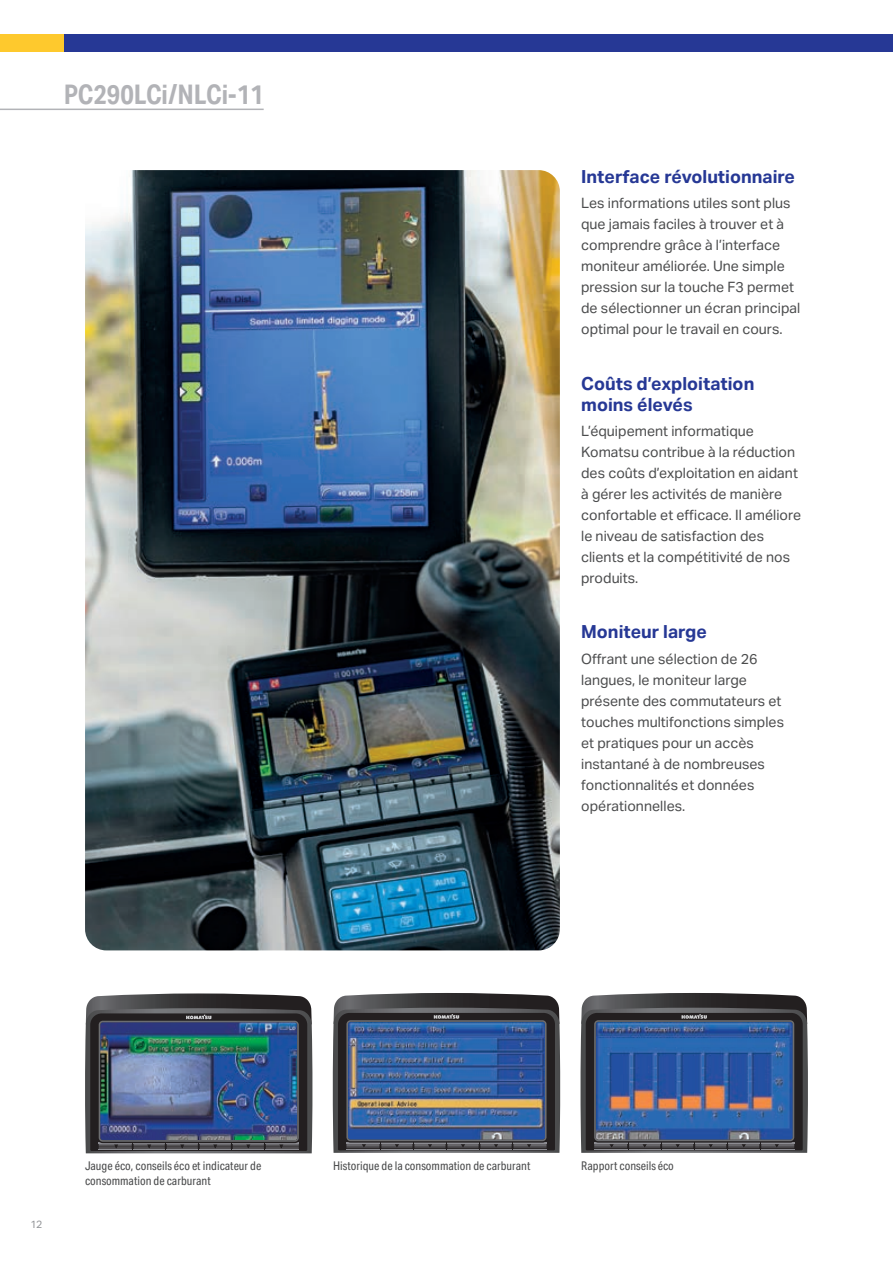
<style>
.page{position:relative;width:893px;height:1263px;background:#fff}
.page>*{position:absolute;margin:0;border:0;box-sizing:border-box;transform-origin:0 0}
.t1{font:700 27px "Aktiv Grotesk Cd";color:#b2b3b7}
.t2{font:700 18px/21px "Aktiv Grotesk";color:#263895}
.t3{font:14.25px/21px "Aktiv Grotesk";color:#4b4c4d}
.t4{font:12px "Aktiv Grotesk Cd";color:#4b4c4d}
.t5{font:10.5px "Aktiv Grotesk";color:#939598}
</style>
<div class="page">
<img style="left:85px;top:170px;width:475px;height:780px">
<img style="left:85px;top:993px;width:228px;height:160px">
<svg style="left:333px;top:993px;width:227px;height:160px;background:#465a7b"></svg>
<svg style="left:580px;top:993px;width:228px;height:160px;background:#435a80"></svg>
<hr style="left:0;top:109px;width:264px;height:1px;background:#b2b3b7">
<div style="left:0;top:34px;width:143px;height:17px;background:#fec92d"></div>
<div style="left:64px;top:34px;width:829px;height:17px;background:#263895"></div>
<h1 class="t1" style="left:64px;top:79px;width:201px">PC290LCi/NLCi-11</h1>
<p class="t2" style="left:581px;top:166px;width:215px">Interface révolutionnaire</p>
<p class="t3" style="left:581px;top:193px;width:221px">Les informations utiles sont plus que jamais faciles à trouver et à comprendre grâce à l’interface moniteur améliorée. Une simple pression sur la touche F3 permet de sélectionner un écran principal optimal pour le travail en cours.</p>
<p class="t2" style="left:581px;top:373px;width:175px">Coûts d’exploitation moins élevés</p>
<p class="t3" style="left:581px;top:420px;width:222px">L’équipement informatique<br>Komatsu contribue à la réduction des coûts d’exploitation en aidant à gérer les activités de manière confortable et efficace. Il améliore le niveau de satisfaction des clients et la compétitivité de nos produits.</p>
<p class="t2" style="left:581px;top:621px;width:127px">Moniteur large</p>
<p class="t3" style="left:581px;top:648px;width:205px">Offrant une sélection de 26 langues, le moniteur large présente des commutateurs et touches multifonctions simples et pratiques pour un accès instantané à de nombreuses fonctionnalités et données opérationnelles.</p>
<p class="t5" style="left:31px;top:1218px;width:13px">12</p>
<p class="t4" style="left:85px;top:1159px;width:178px">Jauge éco, conseils éco et indicateur de</p>
<p class="t4" style="left:333px;top:1159px;width:199px">Historique de la consommation de carburant</p>
<p class="t4" style="left:581px;top:1159px;width:94px">Rapport conseils éco</p>
<p class="t4" style="left:85px;top:1174px;width:127px">consommation de carburant</p>
</div>
